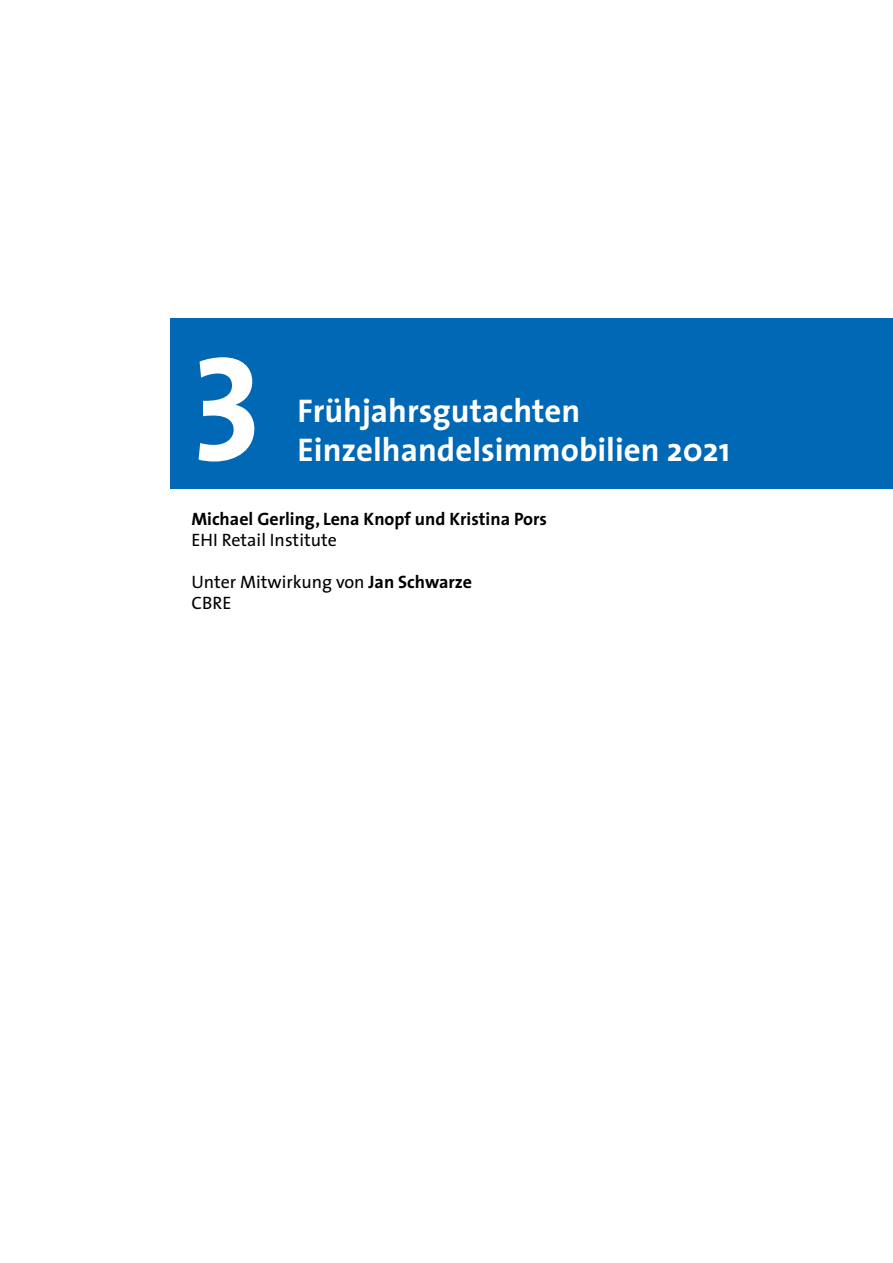
<style>
.page{position:relative;width:893px;height:1263px;background:#fff}
.page>*{position:absolute;margin:0;border:0;box-sizing:border-box;transform-origin:0 0}
.Kapitelanfang_Ziffer{font:150px "The Sans Bold Caps";color:#fff}
.Kapitelanfang_Titel{font:700 33px "The Sans";color:#fff}
.Kapitelanfang_Firma{font:700 18px/21px "The Sans";color:#000}
.Kapitelanfang_Firma-2{font:18px/21px "The Sans";color:#000}
.s1{font-weight:400}
.s2{font-weight:700}
</style>
<div class="page">
<div style="left:170px;top:319px;width:723px;height:170px;background:#0068b4"></div>
<p class="Kapitelanfang_Ziffer" style="left:191px;top:284px;width:73px">3</p>
<p class="Kapitelanfang_Titel" style="left:298px;top:383px;width:284px">Frühjahrsgutachten</p>
<p class="Kapitelanfang_Titel" style="left:298px;top:422px;width:434px">Einzelhandelsimmobilien 2021</p>
<p class="Kapitelanfang_Firma" style="left:191px;top:508px;width:357px">Michael Gerling, Lena Knopf und Kristina Pors<br><span class="s1">EHI Retail Institute</span></p>
<p class="Kapitelanfang_Firma-2" style="left:191px;top:571px;width:282px">Unter Mitwirkung von <span class="s2">Jan Schwarze<br></span>CBRE</p>
</div>
